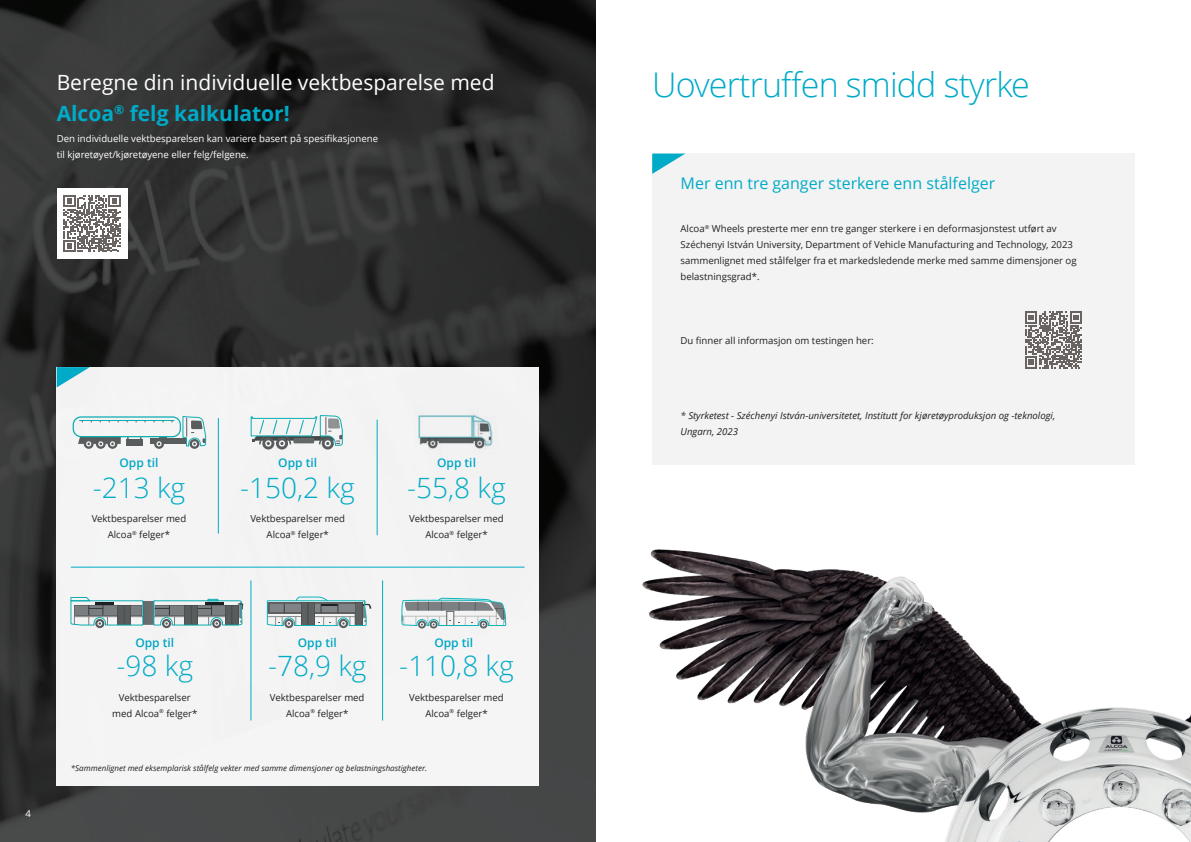
<style>
.page{position:relative;width:1191px;height:842px;background:#fff}
.page>*{position:absolute;margin:0;border:0;box-sizing:border-box;transform-origin:0 0}
.t1{font:300 34px "Open Sans";letter-spacing:-.025em;color:#00abc8}
.t2{font:300 28px "Open Sans";color:#00abc8}
.t3{font:21px/30.7px "Open Sans";color:#fff}
.t4{font:16px "Open Sans";color:#00abc8}
.t5{font:600 12px "Open Sans";color:#00a7c5}
.t6{font:9.6px/16px "Open Sans";color:#231f20;text-align:center}
.t7{font:9.6px/16px "Open Sans";color:#fff}
.t8{font:italic 9.6px/16px "Open Sans";color:#231f20}
.t9{font:italic 8px "Open Sans";color:#231f20}
.s1{font-weight:700;color:#00abc8}
</style>
<div class="page">
<img style="left:0;top:0;width:595px;height:842px">
<img style="left:642px;top:549px;width:549px;height:293px">
<div style="left:57px;top:367px;width:482px;height:418px;background:#f4f4f4"></div>
<svg style="left:57px;top:367px;width:33px;height:20px"></svg>
<img style="left:418px;top:414px;width:75px;height:36px">
<div style="left:57px;top:188px;width:71px;height:71px;background:#fff"></div>
<svg style="left:64px;top:195px;width:57px;height:57px"></svg>
<div style="left:150px;top:438px;width:38px;height:6px;background:#5d6162"></div>
<svg style="left:154px;top:437px;width:12px;height:12px"></svg>
<svg style="left:78px;top:437px;width:43px;height:12px"></svg>
<div style="left:73px;top:416px;width:108px;height:21px;border:1px solid #0cb5bb;border-radius:8px"></div>
<div style="left:126px;top:439px;width:16px;height:6px;background:#5d6162"></div>
<svg style="left:182px;top:416px;width:25px;height:33px"></svg>
<hr style="left:79px;top:420px;width:95px;height:1px;background:#0cb5bb">
<svg style="left:250px;top:415px;width:93px;height:34px"></svg>
<div style="left:293px;top:438px;width:21px;height:5px;background:#696d6e"></div>
<svg style="left:70px;top:597px;width:173px;height:31px"></svg>
<svg style="left:401px;top:597px;width:106px;height:31px"></svg>
<svg style="left:266px;top:596px;width:105px;height:32px"></svg>
<hr style="left:218px;top:418px;width:1px;height:115px;background:#00abc8">
<hr style="left:250px;top:580px;width:1px;height:140px;background:#00abc8">
<hr style="left:377px;top:420px;width:1px;height:115px;background:#00abc8">
<hr style="left:382px;top:580px;width:1px;height:140px;background:#00abc8">
<hr style="left:71px;top:567px;width:453px;height:1px;background:#00abc8">
<div style="left:652px;top:154px;width:482px;height:311px;background:#f3f3f3"></div>
<svg style="left:652px;top:154px;width:33px;height:20px"></svg>
<svg style="left:1025px;top:311px;width:57px;height:57px"></svg>
<h3 class="t3" style="left:57px;top:66px;width:439px">Beregne din individuelle vektbesparelse med<br><span class="s1">Alcoa</span><sup>®</sup> <span class="s1">felg kalkulator!</span></h3>
<p class="t7" style="left:57px;top:131px;width:323px">Den individuelle vektbesparelsen kan variere basert på spesifikasjonene til kjøretøyet/kjøretøyene eller felg/felgene.</p>
<p class="t7" style="left:26px;top:805px;width:7px">4</p>
<p class="t5" style="left:119px;top:454px;width:40px">Opp til</p>
<p class="t5" style="left:278px;top:454px;width:40px">Opp til</p>
<p class="t5" style="left:437px;top:454px;width:40px">Opp til</p>
<h2 class="t2" style="left:93px;top:469px;width:94px">-213 kg</h2>
<h2 class="t2" style="left:240px;top:469px;width:116px">-150,2 kg</h2>
<h2 class="t2" style="left:407px;top:469px;width:100px">-55,8 kg</h2>
<p class="t6" style="left:92px;top:510px;width:96px">Vektbesparelser med<br>Alcoa<sup>®</sup> felger*</p>
<p class="t6" style="left:250px;top:510px;width:96px">Vektbesparelser med<br>Alcoa<sup>®</sup> felger*</p>
<p class="t6" style="left:409px;top:510px;width:96px">Vektbesparelser med<br>Alcoa<sup>®</sup> felger*</p>
<p class="t5" style="left:135px;top:634px;width:40px">Opp til</p>
<p class="t5" style="left:298px;top:634px;width:40px">Opp til</p>
<p class="t5" style="left:434px;top:634px;width:40px">Opp til</p>
<h2 class="t2" style="left:117px;top:647px;width:78px">-98 kg</h2>
<h2 class="t2" style="left:268px;top:647px;width:100px">-78,9 kg</h2>
<h2 class="t2" style="left:399px;top:647px;width:116px">-110,8 kg</h2>
<p class="t6" style="left:112px;top:689px;width:86px">Vektbesparelser med Alcoa<sup>®</sup> felger*</p>
<p class="t6" style="left:270px;top:689px;width:96px">Vektbesparelser med<br>Alcoa<sup>®</sup> felger*</p>
<p class="t6" style="left:409px;top:689px;width:96px">Vektbesparelser med<br>Alcoa<sup>®</sup> felger*</p>
<p class="t9" style="left:71px;top:763px;width:358px">*Sammenlignet med eksemplarisk stålfelg vekter med samme dimensjoner og belastningshastigheter.</p>
<h1 class="t1" style="left:652px;top:61px;width:379px">Uovertruffen smidd styrke</h1>
<h3 class="t4" style="left:680px;top:172px;width:316px">Mer enn tre ganger sterkere enn stålfelger</h3>
<p class="t6" style="left:680px;top:220px;width:397px;text-align:left">Alcoa<sup>®</sup> Wheels presterte mer enn tre ganger sterkere i en deformasjonstest utført av Széchenyi István University, Department of Vehicle Manufacturing and Technology, 2023 sammenlignet med stålfelger fra et markedsledende merke med samme dimensjoner og belastningsgrad*.</p>
<p class="t6" style="left:680px;top:332px;width:195px">Du finner all informasjon om testingen her:</p>
<p class="t8" style="left:680px;top:407px;width:376px">* Styrketest - Széchenyi István-universitetet, Institutt for kjøretøyproduksjon og -teknologi,<br>Ungarn, 2023</p>
</div>
